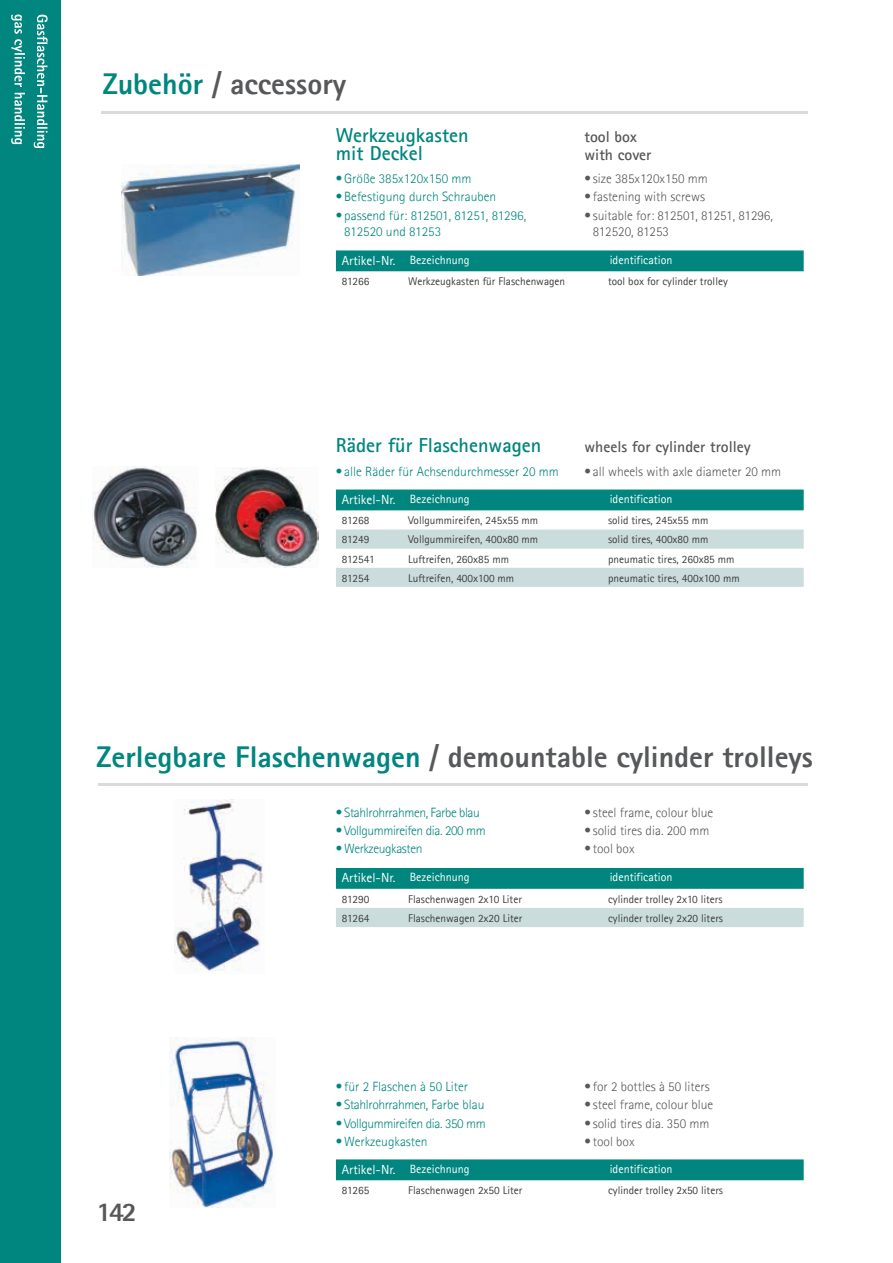
<style>
.page{position:relative;width:893px;height:1263px;background:#fff}
.page>*{position:absolute;margin:0;border:0;box-sizing:border-box;transform-origin:0 0}
.t1{font:800 30px "Agfa Rotis Sans Serif";color:#57585a}
.t2{font:800 27px "Agfa Rotis Sans Serif";color:#57585a}
.t3{font:700 20.25px/18px "Agfa Rotis Sans Serif";color:#00867e}
.t4{font:700 15.75px/18px "Agfa Rotis Sans Serif";color:#57585a}
.t5{font:300 13.5px/16.2px "Agfa Rotis Sans Serif";color:#57585a}
.t6{font:300 13.5px/16.2px "Agfa Rotis Sans Serif";color:#00867e}
.t7{font:300 13.5px "Agfa Rotis Sans Serif";letter-spacing:-.03em;color:#00867e}
.t8{font:13.2px "Agfa Rotis Sans Serif";color:#fff}
.t9{font:12px "Agfa Rotis Sans Serif";color:#fff}
.t10{font:11.25px "Agfa Rotis Sans Serif";color:#3e3e3f}
.s1{color:#00867e}
.s2{font-size:12px}
</style>
<div class="page">
<hr style="left:102px;top:111px;width:706px;height:3px;background:#d9dadc">
<img style="left:122px;top:164px;width:177px;height:112px">
<img style="left:93px;top:466px;width:104px;height:102px">
<img style="left:216px;top:467px;width:102px;height:101px">
<img style="left:175px;top:799px;width:89px;height:172px">
<img style="left:169px;top:1038px;width:105px;height:169px">
<hr style="left:98px;top:783px;width:710px;height:3px;background:#d9dadc">
<div style="left:0;top:0;width:61px;height:1263px;background:#00867e"></div>
<div style="left:336px;top:250px;width:468px;height:21px;background:#00867e"></div>
<div style="left:336px;top:489px;width:468px;height:21px;background:#00867e"></div>
<svg style="left:336px;top:529px;width:468px;height:58px"></svg>
<div style="left:336px;top:868px;width:468px;height:21px;background:#00867e"></div>
<div style="left:336px;top:908px;width:468px;height:19px;background:#cadddc"></div>
<div style="left:336px;top:1159px;width:468px;height:21px;background:#00867e"></div>
<svg style="left:11px;top:15px;width:14px;height:129px"></svg>
<svg style="left:34px;top:15px;width:14px;height:133px"></svg>
<h1 class="t1" style="left:103px;top:65px;width:245px"><span class="s1">Zubehör</span> / accessory</h1>
<h3 class="t3" style="left:336px;top:125px;width:134px">Werkzeugkasten mit Deckel</h3>
<h3 class="t4" style="left:584px;top:127px;width:69px">tool box with cover</h3>
<p class="t6" style="left:336px;top:170px;width:137px">•Größe 385x120x150 mm</p>
<p class="t6" style="left:336px;top:189px;width:162px">• Befestigung durch Schrauben</p>
<p class="t6" style="left:344px;top:207px;width:183px;text-indent:-8px">• passend für: 812501, 81251, 81296,<br>812520 und 81253</p>
<p class="t5" style="left:584px;top:170px;width:125px">• size 385x120x150 mm</p>
<p class="t5" style="left:584px;top:189px;width:122px">• fastening with screws</p>
<p class="t5" style="left:593px;top:207px;width:182px;text-indent:-8px">• suitable for: 812501, 81251, 81296,<br>812520, 81253</p>
<p class="t8" style="left:342px;top:253px;width:129px">Artikel-Nr. <span class="s2">Bezeichnung</span></p>
<p class="t9" style="left:610px;top:253px;width:64px">identification</p>
<p class="t10" style="left:342px;top:275px;width:29px">81266</p>
<p class="t10" style="left:408px;top:275px;width:159px">Werkzeugkasten für Flaschenwagen</p>
<p class="t10" style="left:608px;top:275px;width:121px">tool box for cylinder trolley</p>
<h3 class="t3" style="left:336px;top:435px;width:207px">Räder für Flaschenwagen</h3>
<h3 class="t4" style="left:584px;top:437px;width:168px">wheels for cylinder trolley</h3>
<p class="t6" style="left:336px;top:463px;width:224px">• alle Räder für Achsendurchmesser 20 mm</p>
<p class="t5" style="left:584px;top:463px;width:198px">• all wheels with axle diameter 20 mm</p>
<p class="t8" style="left:342px;top:492px;width:129px">Artikel-Nr. <span class="s2">Bezeichnung</span></p>
<p class="t9" style="left:610px;top:492px;width:64px">identification</p>
<p class="t10" style="left:342px;top:514px;width:29px">81268</p>
<p class="t10" style="left:408px;top:514px;width:132px">Vollgummireifen, 245x55 mm</p>
<p class="t10" style="left:608px;top:514px;width:102px">solid tires, 245x55 mm</p>
<p class="t10" style="left:342px;top:533px;width:29px">81249</p>
<p class="t10" style="left:408px;top:533px;width:132px">Vollgummireifen, 400x80 mm</p>
<p class="t10" style="left:608px;top:533px;width:102px">solid tires, 400x80 mm</p>
<p class="t10" style="left:342px;top:552px;width:34px">812541</p>
<p class="t10" style="left:408px;top:552px;width:102px">Luftreifen, 260x85 mm</p>
<p class="t10" style="left:608px;top:552px;width:128px">pneumatic tires, 260x85 mm</p>
<p class="t10" style="left:342px;top:571px;width:29px">81254</p>
<p class="t10" style="left:408px;top:571px;width:108px">Luftreifen, 400x100 mm</p>
<p class="t10" style="left:608px;top:571px;width:133px">pneumatic tires, 400x100 mm</p>
<h1 class="t1" style="left:96px;top:738px;width:718px"><span class="s1">Zerlegbare Flaschenwagen</span> / demountable cylinder trolleys</h1>
<p class="t7" style="left:336px;top:804px;width:146px">• Stahlrohrrahmen, Farbe blau</p>
<p class="t7" style="left:336px;top:823px;width:151px">• Vollgummireifen dia. 200 mm</p>
<p class="t7" style="left:336px;top:841px;width:88px">• Werkzeugkasten</p>
<p class="t5" style="left:584px;top:804px;width:130px">• steel frame, colour blue</p>
<p class="t5" style="left:584px;top:822px;width:127px">• solid tires dia. 200 mm</p>
<p class="t5" style="left:584px;top:841px;width:52px">• tool box</p>
<p class="t8" style="left:342px;top:870px;width:129px">Artikel-Nr. <span class="s2">Bezeichnung</span></p>
<p class="t9" style="left:610px;top:870px;width:64px">identification</p>
<p class="t10" style="left:342px;top:892px;width:29px">81290</p>
<p class="t10" style="left:408px;top:892px;width:115px">Flaschenwagen 2x10 Liter</p>
<p class="t10" style="left:608px;top:892px;width:116px">cylinder trolley 2x10 liters</p>
<p class="t10" style="left:342px;top:911px;width:29px">81264</p>
<p class="t10" style="left:408px;top:911px;width:116px">Flaschenwagen 2x20 Liter</p>
<p class="t10" style="left:608px;top:911px;width:116px">cylinder trolley 2x20 liters</p>
<p class="t6" style="left:336px;top:1078px;width:134px">• für 2 Flaschen à 50 Liter</p>
<p class="t7" style="left:336px;top:1097px;width:150px">• Stahlrohrrahmen, Farbe blau</p>
<p class="t7" style="left:336px;top:1115px;width:151px">• Vollgummireifen dia. 350 mm</p>
<p class="t6" style="left:336px;top:1133px;width:93px">•Werkzeugkasten</p>
<p class="t5" style="left:584px;top:1078px;width:127px">• for 2 bottles à 50 liters</p>
<p class="t5" style="left:584px;top:1097px;width:130px">• steel frame, colour blue</p>
<p class="t5" style="left:584px;top:1115px;width:127px">• solid tires dia. 350 mm</p>
<p class="t5" style="left:584px;top:1133px;width:52px">• tool box</p>
<h2 class="t2" style="left:96px;top:1195px;width:42px">142</h2>
<p class="t8" style="left:342px;top:1161px;width:129px">Artikel-Nr. <span class="s2">Bezeichnung</span></p>
<p class="t9" style="left:610px;top:1162px;width:64px">identification</p>
<p class="t10" style="left:342px;top:1184px;width:29px">81265</p>
<p class="t10" style="left:408px;top:1184px;width:116px">Flaschenwagen 2x50 Liter</p>
<p class="t10" style="left:608px;top:1184px;width:116px">cylinder trolley 2x50 liters</p>
</div>
